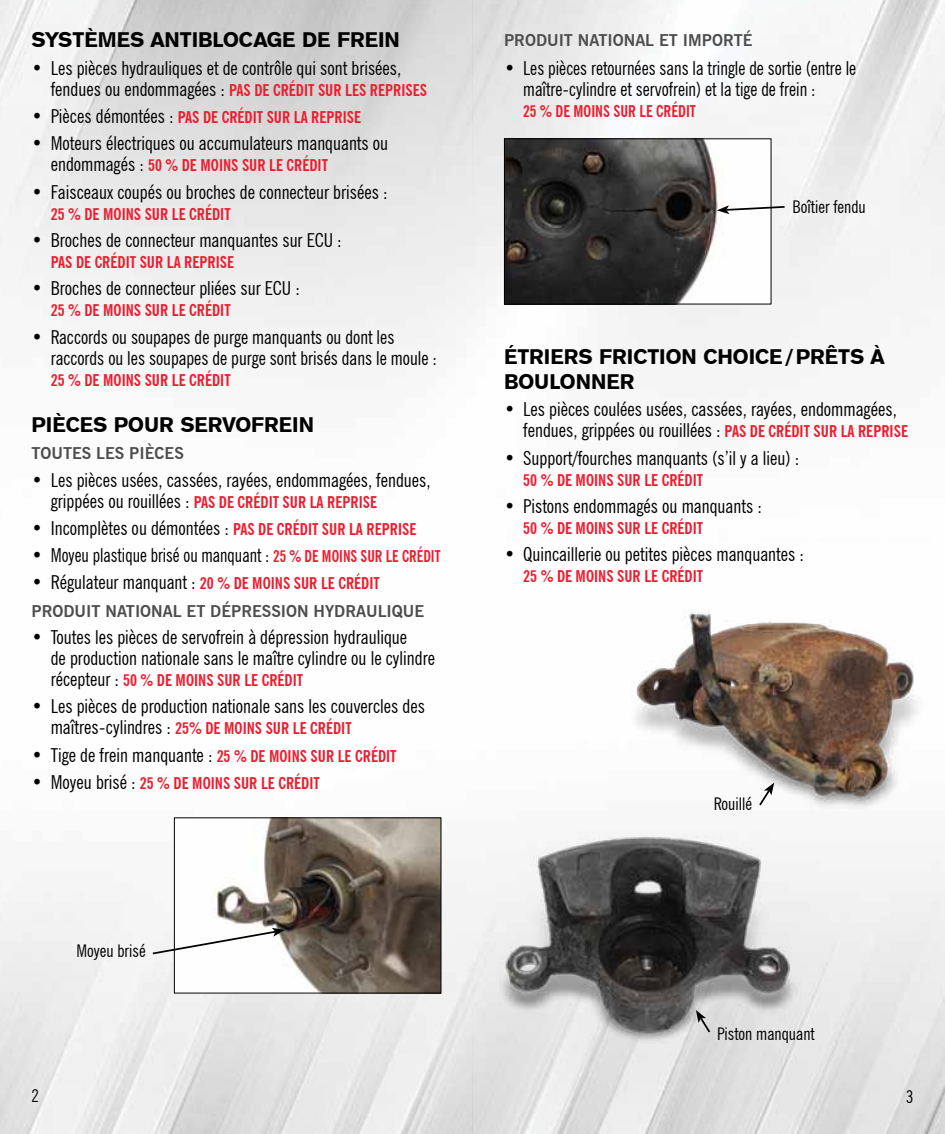
<style>
.page{position:relative;width:945px;height:1134px;background:#fff}
.page>*{position:absolute;margin:0;border:0;box-sizing:border-box;transform-origin:0 0}
.t1{font:21px/25.4px "Gothic 725 BT Black A";color:#000}
.t2{font:condensed 19.25px/21px "News Gothic BT";color:#000}
.t3{font:condensed 17.5px "News Gothic BT";color:#000}
.t4{font:700 condensed 16.1px "News Gothic BT";color:#ed1c2e}
.t5{font:700 16.1px/27.3px "News Gothic BT";color:#4d4d4f}
.t6{font:700 condensed 16.1px "News Gothic BT";color:#ed1c2e;scale:.96 1}
.s1{font-weight:400;font-size:19.25px;color:#000}
.s2{font-weight:700;font-size:16.1px;color:#ed1c2e}
.s3{font-weight:400;font-stretch:condensed;font-size:19.25px;color:#000}
.s4{font-stretch:condensed;color:#ed1c2e}
</style>
<div class="page">
<img style="left:0;top:0;width:945px;height:1134px">
<img style="left:176px;top:819px;width:263px;height:173px">
<div style="left:174px;top:817px;width:267px;height:177px;border:1px solid #000"></div>
<svg style="left:151px;top:928px;width:134px;height:28px"></svg>
<img style="left:506px;top:140px;width:263px;height:162px">
<div style="left:504px;top:138px;width:267px;height:166px;border:1px solid #000"></div>
<svg style="left:717px;top:205px;width:69px;height:9px"></svg>
<img style="left:500px;top:825px;width:300px;height:219px">
<img style="left:622px;top:600px;width:303px;height:215px">
<svg style="left:696px;top:1010px;width:16px;height:24px"></svg>
<svg style="left:758px;top:783px;width:16px;height:24px"></svg>
<p class="t1" style="left:32px;top:27px;width:370px">SYSTÈMES ANTIBLOCAGE DE FREIN</p>
<p class="t2" style="left:32px;top:57px;width:371px">• Les pièces hydrauliques et de contrôle qui sont brisées,</p>
<p class="t4" style="left:51px;top:80px;width:378px"><span class="s1">fendues ou endommagées :</span> PAS DE CRÉDIT SUR LES REPRISES</p>
<p class="t4" style="left:32px;top:107px;width:331px"><span class="s1">• Pièces démontées :</span> PAS DE CRÉDIT SUR LA REPRISE</p>
<p class="t2" style="left:31px;top:133px;width:358px">• Moteurs électriques ou accumulateurs manquants ou</p>
<p class="t4" style="left:51px;top:156px;width:279px"><span class="s1">endommagés :</span> 50 % DE MOINS SUR LE CRÉDIT</p>
<p class="t2" style="left:32px;top:181px;width:358px">• Faisceaux coupés ou broches de connecteur brisées :</p>
<p class="t4" style="left:51px;top:204px;width:182px">25 % DE MOINS SUR LE CRÉDIT</p>
<p class="t2" style="left:32px;top:229px;width:312px">• Broches de connecteur manquantes sur ECU :</p>
<p class="t4" style="left:51px;top:252px;width:185px">PAS DE CRÉDIT SUR LA REPRISE</p>
<p class="t2" style="left:32px;top:278px;width:270px">• Broches de connecteur pliées sur ECU :</p>
<p class="t4" style="left:51px;top:301px;width:182px">25 % DE MOINS SUR LE CRÉDIT</p>
<p class="t2" style="left:51px;top:326px;width:388px;text-indent:-19px">• Raccords ou soupapes de purge manquants ou dont les raccords ou les soupapes de purge sont brisés dans le moule :</p>
<p class="t4" style="left:51px;top:370px;width:182px">25 % DE MOINS SUR LE CRÉDIT</p>
<p class="t1" style="left:32px;top:412px;width:284px">PIÈCES POUR SERVOFREIN</p>
<p class="t5" style="left:32px;top:440px;width:154px">TOUTES LES PIÈCES</p>
<p class="t2" style="left:32px;top:469px;width:401px">• Les pièces usées, cassées, rayées, endommagées, fendues,</p>
<p class="t4" style="left:51px;top:492px;width:328px"><span class="s1">grippées ou rouillées :</span> PAS DE CRÉDIT SUR LA REPRISE</p>
<p class="t2" style="left:32px;top:517px;width:386px">• Incomplètes ou démontées : <span class="s2">PAS DE CRÉDIT SUR LA REPRISE</span></p>
<p class="t2" style="left:31px;top:545px;width:411px">• Moyeu plastique brisé ou manquant : <span class="s2">25 % DE MOINS SUR LE CRÉDIT</span></p>
<p class="t5" style="left:32px;top:570px;width:394px"><span class="s3">• Régulateur manquant :</span> <span class="s4">20 % DE MOINS SUR LE CRÉDIT<br></span>PRODUIT NATIONAL ET DÉPRESSION HYDRAULIQUE</p>
<p class="t2" style="left:51px;top:627px;width:386px;text-indent:-19px">• Toutes les pièces de servofrein à dépression hydraulique<br>de production nationale sans le maître cylindre ou le cylindre</p>
<p class="t4" style="left:51px;top:670px;width:254px"><span class="s1">récepteur :</span> 50 % DE MOINS SUR LE CRÉDIT</p>
<p class="t2" style="left:32px;top:696px;width:395px">• Les pièces de production nationale sans les couvercles des</p>
<p class="t4" style="left:51px;top:719px;width:302px"><span class="s1">maîtres-cylindres :</span> 25% DE MOINS SUR LE CRÉDIT</p>
<p class="t2" style="left:32px;top:744px;width:367px">• Tige de frein manquante : <span class="s2">25 % DE MOINS SUR LE CRÉDIT</span></p>
<p class="t4" style="left:32px;top:773px;width:290px"><span class="s1">• Moyeu brisé :</span> 25 % DE MOINS SUR LE CRÉDIT</p>
<p class="t3" style="left:76px;top:940px;width:71px">Moyeu brisé</p>
<p class="t5" style="left:504px;top:27px;width:250px">PRODUIT NATIONAL ET IMPORTÉ</p>
<p class="t2" style="left:523px;top:58px;width:335px;text-indent:-19px">• Les pièces retournées sans la tringle de sortie (entre le maître-cylindre et servofrein) et la tige de frein :</p>
<p class="t6" style="left:523px;top:101px;width:182px">25 % DE MOINS SUR LE CRÉDIT</p>
<p class="t3" style="left:793px;top:196px;width:75px">Boîtier fendu</p>
<p class="t1" style="left:504px;top:343px;width:382px">ÉTRIERS FRICTION CHOICE / PRÊTS À<br>BOULONNER</p>
<p class="t2" style="left:523px;top:399px;width:386px;text-indent:-19px">• Les pièces coulées usées, cassées, rayées, endommagées, fendues, grippées ou rouillées : <span class="s2">PAS DE CRÉDIT SUR LA REPRISE</span></p>
<p class="t2" style="left:504px;top:447px;width:297px">• Support/fourches manquants (s’il y a lieu) :</p>
<p class="t4" style="left:523px;top:470px;width:182px">50 % DE MOINS SUR LE CRÉDIT</p>
<p class="t2" style="left:504px;top:495px;width:259px">• Pistons endommagés ou manquants :</p>
<p class="t4" style="left:523px;top:518px;width:182px">50 % DE MOINS SUR LE CRÉDIT</p>
<p class="t2" style="left:504px;top:544px;width:302px">• Quincaillerie ou petites pièces manquantes :</p>
<p class="t4" style="left:523px;top:567px;width:182px">25 % DE MOINS SUR LE CRÉDIT</p>
<p class="t3" style="left:714px;top:794px;width:40px">Rouillé</p>
<p class="t3" style="left:717px;top:1023px;width:99px">Piston manquant</p>
<p class="t3" style="left:32px;top:1086px;width:9px">2</p>
<p class="t3" style="left:906px;top:1086px;width:9px">3</p>
</div>
